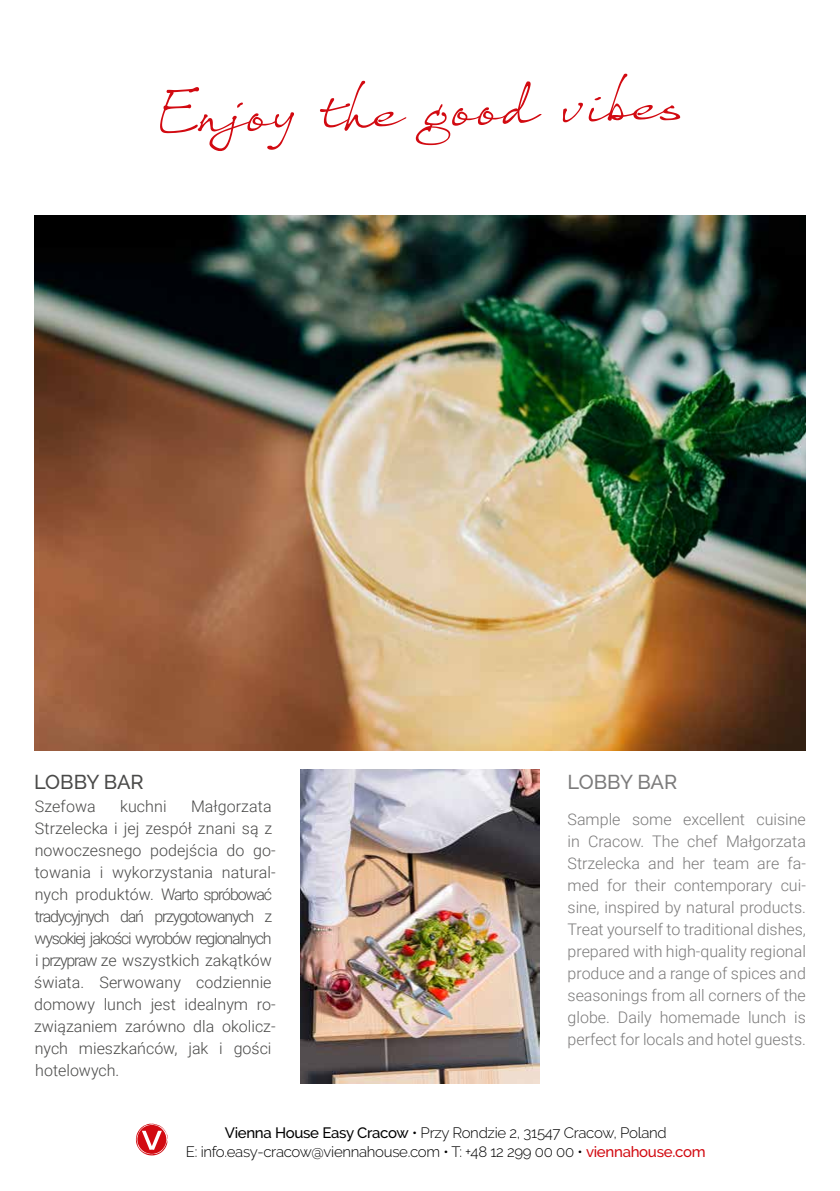
<style>
.page{position:relative;width:840px;height:1191px;background:#fff}
.page>*{position:absolute;margin:0;border:0;box-sizing:border-box;transform-origin:0 0}
.t1{font:60.4px "Thought";color:#d20a11}
.t2{font:500 20px "Raleway";letter-spacing:-.01em;color:#4a4a49}
.t3{font:500 20px "Raleway";letter-spacing:-.01em;color:#7c7b7b}
.t4{font:300 16px/22px "Roboto";color:#4a4a49}
.t5{font:300 16px/22px "Roboto";color:#7c7b7b;text-align:justify}
.t6{font:300 15px/19px "Raleway";letter-spacing:-.02em;color:#000;text-align:center}
.s1{font-weight:500}
.s2{font-weight:500;color:#d20a11}
</style>
<div class="page">
<svg style="left:136px;top:1123px;width:32px;height:32px"></svg>
<img style="left:34px;top:215px;width:771px;height:535px">
<img style="left:300px;top:769px;width:239px;height:314px">
<h1 class="t1" style="left:154px;top:80px;width:530px;rotate:-2deg">Enjoy the good vibes</h1>
<p class="t2" style="left:34px;top:770px;width:111px">LOBBY BAR</p>
<p class="t3" style="left:567px;top:770px;width:111px">LOBBY BAR</p>
<p class="t5" style="left:567px;top:807px;width:240px">Sample some excellent cuisine in Cracow. The chef Małgorzata Strzelecka and her team are fa&shy;med for their contemporary cui&shy;sine, inspired by natural products.<br>Treat yourself to traditional dishes, prepared with high-quality regional produce and a range of spices and seasonings from all corners of the globe. Daily homemade lunch is perfect for locals and hotel guests.</p>
<p class="t4" style="left:35px;top:794px;width:62px">Szefowa</p>
<p class="t4" style="left:120px;top:794px;width:48px">kuchni</p>
<p class="t4" style="left:34px;top:794px;width:243px;text-indent:157px">Małgorzata<br>Strzelecka i jej zespół znani są z nowoczesnego podejścia do go&shy;towania i wykorzystania natural&shy;nych produktów. Warto spróbować tradycyjnych dań przygotowanych z wysokiej jakości wyrobów regionalnych i przypraw ze wszystkich zakątków świata. Serwowany codziennie domowy lunch jest idealnym ro&shy;związaniem zarówno dla okolicz&shy;nych mieszkańców, jak i gości hotelowych.</p>
<p class="t6" style="left:186px;top:1123px;width:521px"><span class="s1">Vienna House Easy Cracow</span> • Przy Rondzie 2, 31547 Cracow, Poland<br>E: info.easy-cracow@viennahouse.com • T: +48 12 299 00 00 • <span class="s2">viennahouse.com</span></p>
</div>
